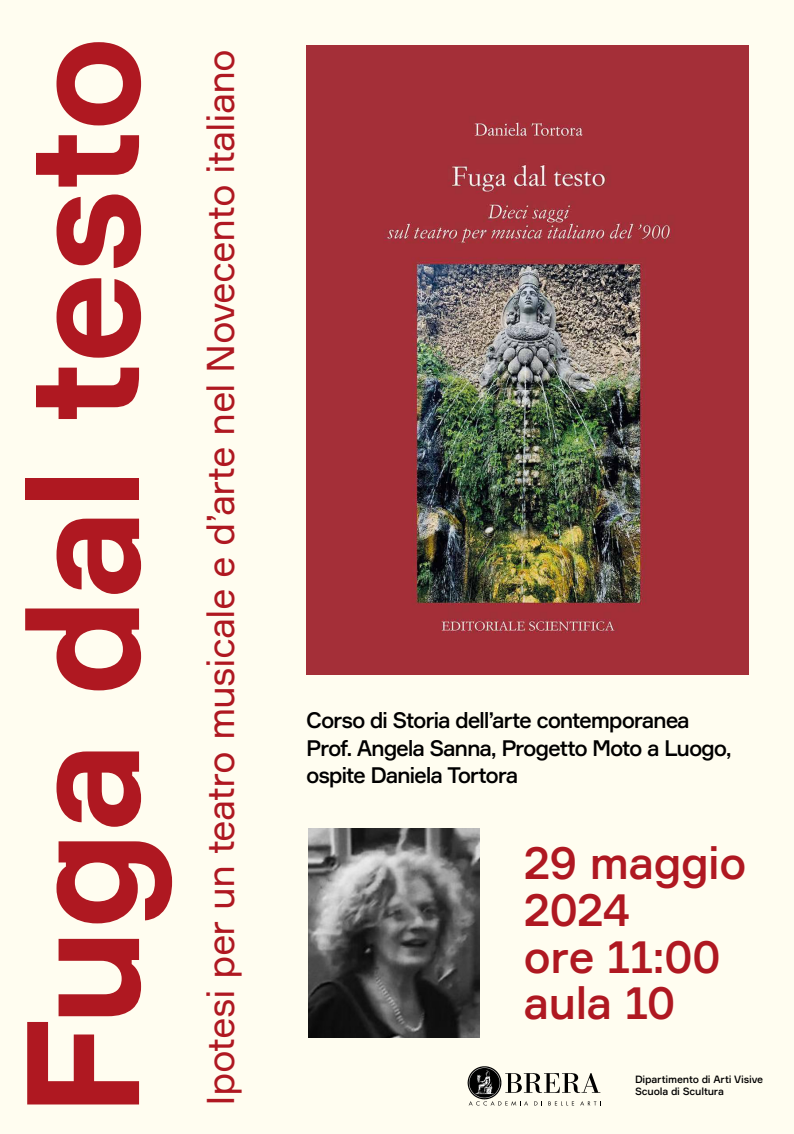
<style>
.page{position:relative;width:794px;height:1134px;background:#fffdf0}
.page>*{position:absolute;margin:0;border:0;box-sizing:border-box;transform-origin:0 0}
.t1{font:700 156.56px "Formular";letter-spacing:-.02em;color:#af1821}
.t2{font:500 45.2px/46.8px "Formular";letter-spacing:-.025em;color:#af1821}
.t3{font:38px "Formular";letter-spacing:-.025em;color:#af1821}
.t4{font:500 22px/27.7px "Formular";letter-spacing:-.055em;color:#000}
.t5{font:500 10.32px/11.8px "Formular";letter-spacing:-.02em;color:#000}
</style>
<div class="page">
<img style="left:306px;top:46px;width:442px;height:629px">
<img style="left:309px;top:828px;width:170px;height:210px">
<svg style="left:505px;top:1073px;width:95px;height:20px"></svg>
<img style="left:468px;top:1066px;width:33px;height:33px">
<svg style="left:468px;top:1101px;width:60px;height:5px"></svg>
<svg style="left:534px;top:1101px;width:8px;height:4px"></svg>
<svg style="left:548px;top:1101px;width:26px;height:4px"></svg>
<svg style="left:580px;top:1101px;width:21px;height:4px"></svg>
<h1 class="t1" style="left:-14px;top:1117px;width:1084px;rotate:-90deg">Fuga dal testo</h1>
<h3 class="t3" style="left:197px;top:1106px;width:1058px;rotate:-90deg">Ipotesi per un teatro musicale e d’arte nel Novecento italiano</h3>
<p class="t4" style="left:306px;top:706px;width:427px">Corso di Storia dell’arte contemporanea<br>Prof. Angela Sanna, Progetto Moto a Luogo, ospite Daniela Tortora</p>
<h2 class="t2" style="left:523px;top:839px;width:225px">29 maggio<br>2024<br>ore 11:00 aula 10</h2>
<p class="t5" style="left:635px;top:1074px;width:130px">Dipartimento di Arti Visive<br>Scuola di Scultura</p>
</div>
